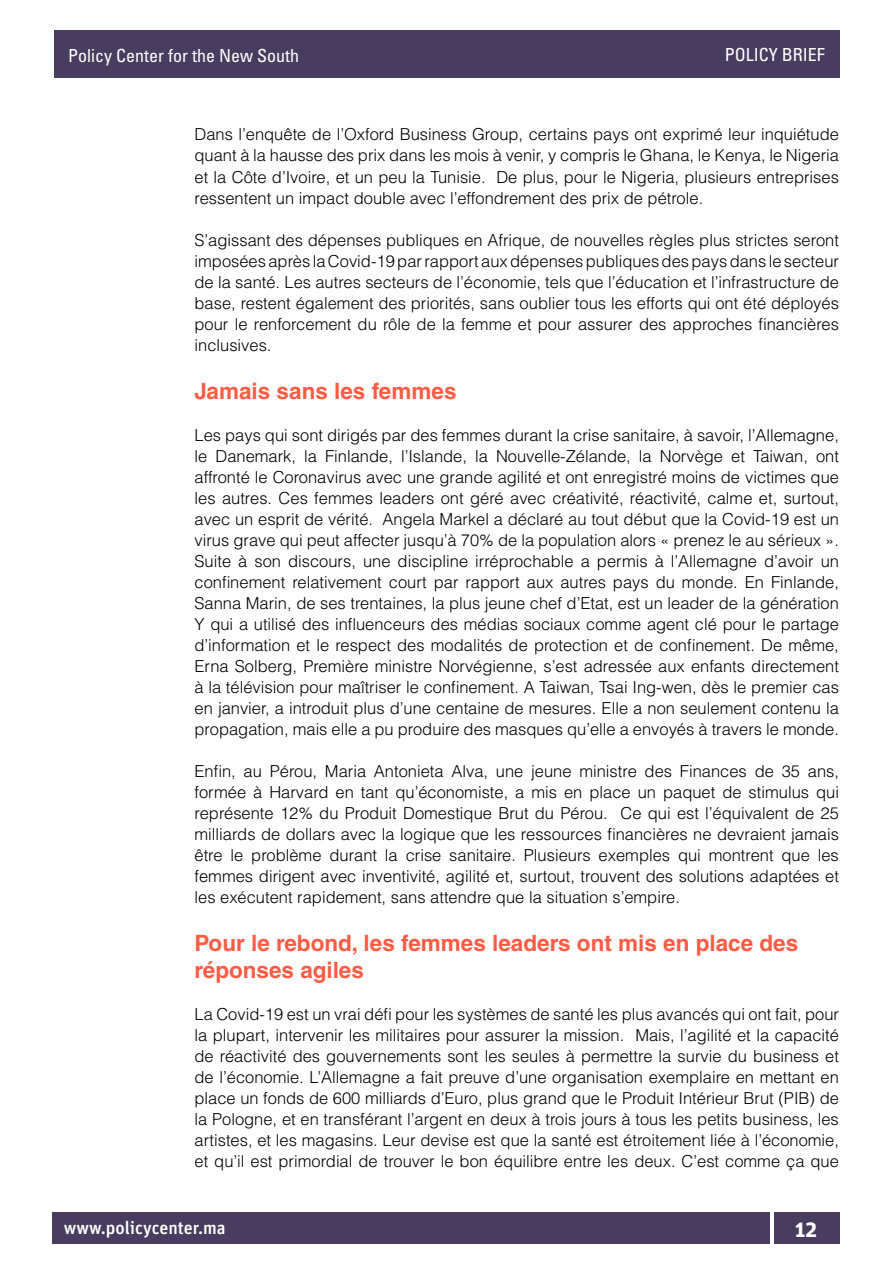
<style>
.page{position:relative;width:893px;height:1263px;background:#fff}
.page>*{position:absolute;margin:0;border:0;box-sizing:border-box;transform-origin:0 0}
.t1{font:700 22.5px/27px "Helvetica LT Std";color:#ff5c45}
.t2{font:700 22.5px "Unit Pro";color:#fff}
.t3{font:condensed 18px "Univers LT Std";color:#fff}
.t4{font:500 18px "Unit Pro";color:#fff}
.t5{font:300 16.5px/21px "Helvetica LT Std";color:#000;text-align:justify}
</style>
<div class="page">
<div style="left:52px;top:1212px;width:718px;height:31px;background:#483d5f"></div>
<div style="left:774px;top:1212px;width:65px;height:31px;background:#483d5f"></div>
<div style="left:54px;top:30px;width:785px;height:48px;background:#483d5f"></div>
<p class="t3" style="left:68px;top:44px;width:232px">Policy Center for the New South</p>
<p class="t3" style="left:725px;top:43px;width:102px">POLICY BRIEF</p>
<p class="t5" style="left:195px;top:124px;width:646px">Dans l’enquête de l’Oxford Business Group, certains pays ont exprimé leur inquiétude quant à la hausse des prix dans les mois à venir, y compris le Ghana, le Kenya, le Nigeria et la Côte d’Ivoire, et un peu la Tunisie. De plus, pour le Nigeria, plusieurs entreprises ressentent un impact double avec l’effondrement des prix de pétrole.</p>
<p class="t5" style="left:195px;top:229px;width:646px">S’agissant des dépenses publiques en Afrique, de nouvelles règles plus strictes seront imposées après la Covid-19 par rapport aux dépenses publiques des pays dans le secteur de la santé. Les autres secteurs de l’économie, tels que l’éducation et l’infrastructure de base, restent également des priorités, sans oublier tous les efforts qui ont été déployés pour le renforcement du rôle de la femme et pour assurer des approches financières inclusives.</p>
<h1 class="t1" style="left:195px;top:377px;width:263px">Jamais sans les femmes</h1>
<p class="t5" style="left:195px;top:424px;width:646px">Les pays qui sont dirigés par des femmes durant la crise sanitaire, à savoir, l’Allemagne, le Danemark, la Finlande, l’Islande, la Nouvelle-Zélande, la Norvège et Taiwan, ont affronté le Coronavirus avec une grande agilité et ont enregistré moins de victimes que les autres. Ces femmes leaders ont géré avec créativité, réactivité, calme et, surtout, avec un esprit de vérité. Angela Markel a déclaré au tout début que la Covid-19 est un virus grave qui peut affecter jusqu’à 70% de la population alors « prenez le au sérieux ».<br>Suite à son discours, une discipline irréprochable a permis à l’Allemagne d’avoir un confinement relativement court par rapport aux autres pays du monde. En Finlande, Sanna Marin, de ses trentaines, la plus jeune chef d’Etat, est un leader de la génération Y qui a utilisé des influenceurs des médias sociaux comme agent clé pour le partage d’information et le respect des modalités de protection et de confinement. De même, Erna Solberg, Première ministre Norvégienne, s’est adressée aux enfants directement à la télévision pour maîtriser le confinement. A Taiwan, Tsai Ing-wen, dès le premier cas en janvier, a introduit plus d’une centaine de mesures. Elle a non seulement contenu la propagation, mais elle a pu produire des masques qu’elle a envoyés à travers le monde.</p>
<p class="t5" style="left:195px;top:760px;width:646px">Enfin, au Pérou, Maria Antonieta Alva, une jeune ministre des Finances de 35 ans, formée à Harvard en tant qu’économiste, a mis en place un paquet de stimulus qui représente 12% du Produit Domestique Brut du Pérou. Ce qui est l’équivalent de 25 milliards de dollars avec la logique que les ressources financières ne devraient jamais être le problème durant la crise sanitaire. Plusieurs exemples qui montrent que les femmes dirigent avec inventivité, agilité et, surtout, trouvent des solutions adaptées et les exécutent rapidement, sans attendre que la situation s’empire.</p>
<h1 class="t1" style="left:195px;top:929px;width:605px">Pour le rebond, les femmes leaders ont mis en place des réponses agiles</h1>
<p class="t5" style="left:195px;top:1003px;width:646px">La Covid-19 est un vrai défi pour les systèmes de santé les plus avancés qui ont fait, pour la plupart, intervenir les militaires pour assurer la mission. Mais, l’agilité et la capacité de réactivité des gouvernements sont les seules à permettre la survie du business et de l’économie. L’Allemagne a fait preuve d’une organisation exemplaire en mettant en place un fonds de 600 milliards d’Euro, plus grand que le Produit Intérieur Brut (PIB) de la Pologne, et en transférant l’argent en deux à trois jours à tous les petits business, les artistes, et les magasins. Leur devise est que la santé est étroitement liée à l’économie, et qu’il est primordial de trouver le bon équilibre entre les deux. C’est comme ça que</p>
<p class="t4" style="left:64px;top:1216px;width:164px">www.policycenter.ma</p>
<h1 class="t2" style="left:795px;top:1214px;width:24px">12</h1>
</div>
